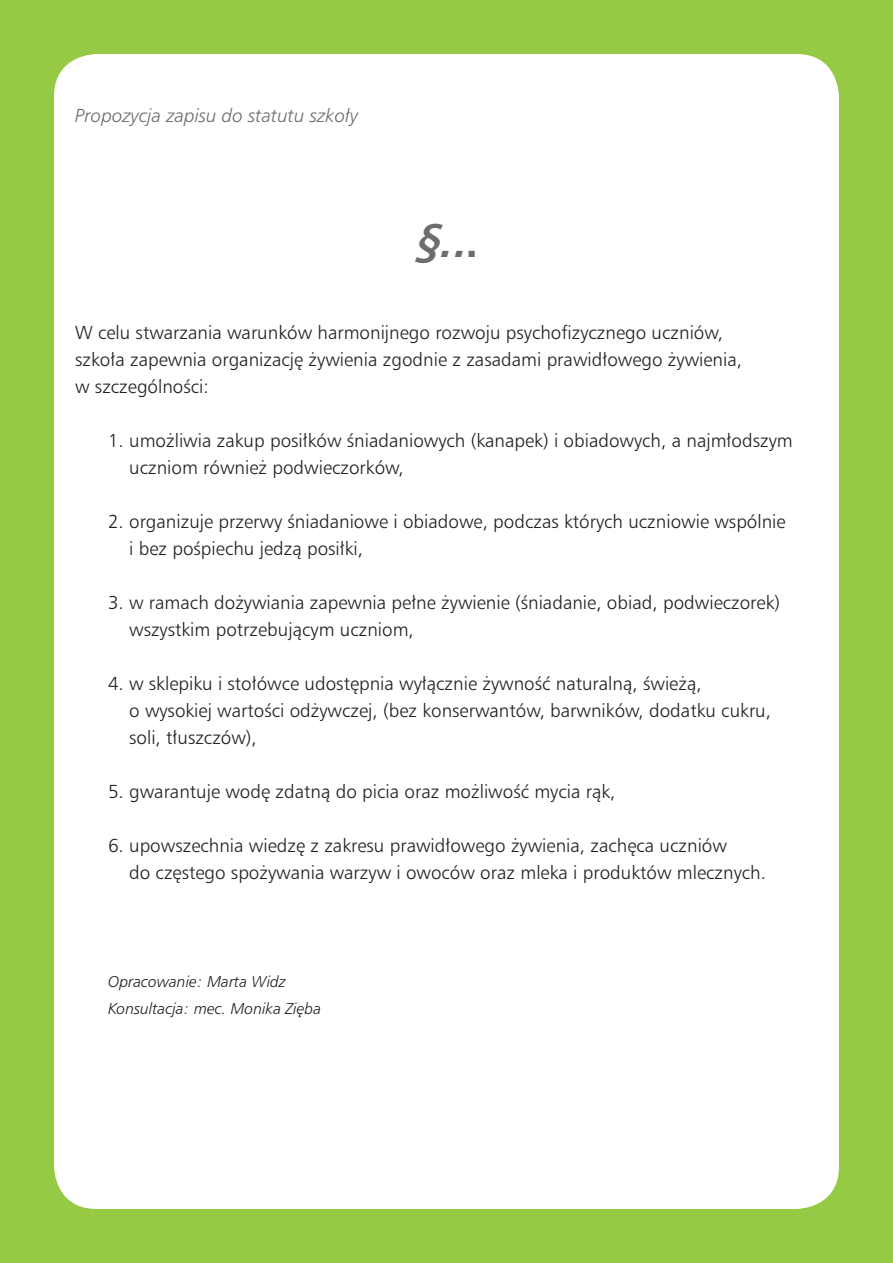
<style>
.page{position:relative;width:893px;height:1263px;background:#97ca44}
.page>*{position:absolute;margin:0;border:0;box-sizing:border-box;transform-origin:0 0}
.t1{font:italic 700 45px "Humnst 777 PL";color:#6c6d70}
.t2{font:18px "Humnst 777 Lt PL";color:#231f20}
.t3{font:italic 18px "Humnst 777 Lt PL";color:#6c6d70}
.t4{font:italic 15px "Humnst 777 Lt PL";color:#231f20}
.s1{font-style:normal}
</style>
<div class="page">
<div style="left:54px;top:54px;width:785px;height:1155px;background:#fff;border-radius:43px"></div>
<p class="t3" style="left:75px;top:104px;width:285px">Propozycja zapisu do statutu szkoły</p>
<p class="t1" style="left:414px;top:211px;width:68px">§..<span class="s1">.</span></p>
<p class="t2" style="left:75px;top:320px;width:649px">W celu stwarzania warunków harmonijnego rozwoju psychofizycznego uczniów,</p>
<p class="t2" style="left:75px;top:347px;width:668px">szkoła zapewnia organizację żywienia zgodnie z zasadami prawidłowego żywienia,</p>
<p class="t2" style="left:75px;top:374px;width:135px">w szczególności:</p>
<p class="t2" style="left:108px;top:428px;width:686px">1. umożliwia zakup posiłków śniadaniowych (kanapek) i obiadowych, a najmłodszym</p>
<p class="t2" style="left:129px;top:455px;width:276px">uczniom również podwieczorków,</p>
<p class="t2" style="left:108px;top:509px;width:679px">2. organizuje przerwy śniadaniowe i obiadowe, podczas których uczniowie wspólnie</p>
<p class="t2" style="left:129px;top:536px;width:235px">i bez pośpiechu jedzą posiłki,</p>
<p class="t2" style="left:108px;top:590px;width:674px">3. w ramach dożywiania zapewnia pełne żywienie (śniadanie, obiad, podwieczorek)</p>
<p class="t2" style="left:129px;top:617px;width:286px">wszystkim potrzebującym uczniom,</p>
<p class="t2" style="left:108px;top:671px;width:595px">4. w sklepiku i stołówce udostępnia wyłącznie żywność naturalną, świeżą,</p>
<p class="t2" style="left:129px;top:698px;width:643px">o wysokiej wartości odżywczej, (bez konserwantów, barwników, dodatku cukru,</p>
<p class="t2" style="left:129px;top:725px;width:129px">soli, tłuszczów),</p>
<p class="t2" style="left:108px;top:779px;width:509px">5. gwarantuje wodę zdatną do picia oraz możliwość mycia rąk,</p>
<p class="t2" style="left:108px;top:833px;width:620px">6. upowszechnia wiedzę z zakresu prawidłowego żywienia, zachęca uczniów</p>
<p class="t2" style="left:129px;top:860px;width:638px">do częstego spożywania warzyw i owoców oraz mleka i produktów mlecznych.</p>
<p class="t4" style="left:108px;top:971px;width:179px">Opracowanie: Marta Widz</p>
<p class="t4" style="left:108px;top:998px;width:215px">Konsultacja: mec. Monika Zięba</p>
</div>
